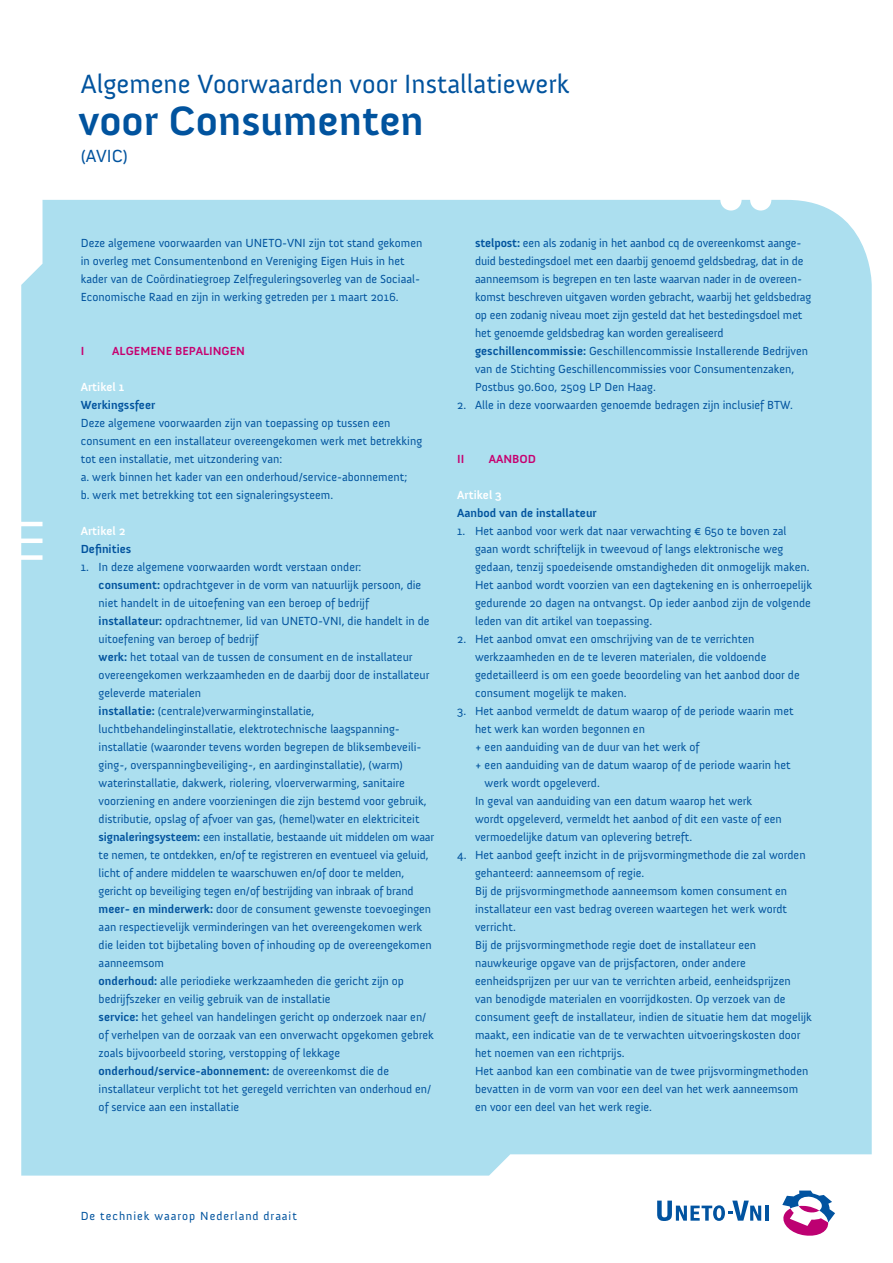
<style>
.page{position:relative;width:893px;height:1263px;background:#fff}
.page>*{position:absolute;margin:0;border:0;box-sizing:border-box;transform-origin:0 0}
.t1{font:700 42px "Anivers";color:#01539e}
.t2{font:27px "Anivers";color:#01539e}
.t3{font:18px "Anivers";color:#01539e}
.plat-nr{font:12px/18px "Anivers";color:#01539e}
.artikel_titel{font:700 12px "Anivers";color:#01539e}
.plat-nr-2{font:12px "Anivers";letter-spacing:.08em;color:#01539e}
.kaderkop{font:700 12px "Anivers";color:#c60170}
.artikel{font:700 12px "Anivers";color:#fff}
.s1{font-weight:700}
</style>
<div class="page">
<div style="left:21px;top:200px;width:851px;height:975px;background:#acdfef"></div>
<hr style="left:765px;top:1205px;width:3px;height:16px;background:#0153a0">
<svg style="left:782px;top:1190px;width:53px;height:46px"></svg>
<svg style="left:657px;top:1200px;width:104px;height:21px"></svg>
<h2 class="t2" style="left:81px;top:69px;width:490px">Algemene Voorwaarden voor Installatiewerk</h2>
<h1 class="t1" style="left:78px;top:98px;width:347px">voor Consumenten</h1>
<h3 class="t3" style="left:81px;top:146px;width:49px">(AVIC)</h3>
<p class="plat-nr" style="left:81px;top:234px;width:343px">Deze algemene voorwaarden van UNETO-VNI zijn tot stand gekomen in overleg met Consumentenbond en Vereniging Eigen Huis in het kader van de Coördinatiegroep Zelfreguleringsoverleg van de Sociaal-Economische Raad en zijn in werking getreden per 1 maart 2016.</p>
<p class="kaderkop" style="left:81px;top:345px;width:5px">I</p>
<p class="kaderkop" style="left:112px;top:345px;width:134px">ALGEMENE BEPALINGEN</p>
<p class="artikel" style="left:81px;top:381px;width:45px">Artikel 1</p>
<p class="artikel_titel" style="left:81px;top:399px;width:76px">Werkingssfeer</p>
<p class="plat-nr" style="left:81px;top:414px;width:343px">Deze algemene voorwaarden zijn van toepassing op tussen een consument en een installateur overeengekomen werk met betrekking tot een installatie, met uitzondering van:</p>
<p class="plat-nr" style="left:81px;top:468px;width:328px">a. werk binnen het kader van een onderhoud/service-abonnement;</p>
<p class="plat-nr" style="left:81px;top:486px;width:254px">b. werk met betrekking tot een signaleringsysteem.</p>
<p class="artikel" style="left:81px;top:525px;width:46px">Artikel 2</p>
<p class="artikel_titel" style="left:81px;top:543px;width:52px">Definities</p>
<p class="plat-nr" style="left:99px;top:558px;width:324px;text-indent:-18px">1. In deze algemene voorwaarden wordt verstaan onder: <span class="s1">consument:</span> opdrachtgever in de vorm van natuurlijk persoon, die niet handelt in de uitoefening van een beroep of bedrijf</p>
<p class="plat-nr" style="left:99px;top:612px;width:332px"><span class="s1">installateur:</span> opdrachtnemer, lid van UNETO-VNI, die handelt in de uitoefening van beroep of bedrijf</p>
<p class="plat-nr" style="left:99px;top:648px;width:332px"><span class="s1">werk:</span> het totaal van de tussen de consument en de installateur overeengekomen werkzaamheden en de daarbij door de installateur geleverde materialen</p>
<p class="plat-nr" style="left:99px;top:702px;width:330px"><span class="s1">installatie:</span> (centrale)verwarminginstallatie, luchtbehandelinginstallatie, elektrotechnische laagspanning&shy;installatie (waaronder tevens worden begrepen de bliksembeveili&shy;ging-, overspanningbeveiliging-, en aardinginstallatie), (warm) waterinstallatie, dakwerk, riolering, vloerverwarming, sanitaire voorziening en andere voorzieningen die zijn bestemd voor gebruik, distributie, opslag of afvoer van gas, (hemel)water en elektriciteit</p>
<p class="plat-nr" style="left:99px;top:828px;width:337px"><span class="s1">signaleringsysteem:</span> een installatie, bestaande uit middelen om waar te nemen, te ontdekken, en/of te registreren en eventueel via geluid, licht of andere middelen te waarschuwen en/of door te melden, gericht op beveiliging tegen en/of bestrijding van inbraak of brand</p>
<p class="plat-nr" style="left:99px;top:900px;width:335px"><span class="s1">meer- en minderwerk:</span> door de consument gewenste toevoegingen aan respectievelijk verminderingen van het overeengekomen werk die leiden tot bijbetaling boven of inhouding op de overeengekomen aanneemsom</p>
<p class="plat-nr" style="left:99px;top:972px;width:307px"><span class="s1">onderhoud:</span> alle periodieke werkzaamheden die gericht zijn op bedrijfszeker en veilig gebruik van de installatie</p>
<p class="plat-nr" style="left:99px;top:1008px;width:337px"><span class="s1">service:</span> het geheel van handelingen gericht op onderzoek naar en/ of verhelpen van de oorzaak van een onverwacht opgekomen gebrek zoals bijvoorbeeld storing, verstopping of lekkage</p>
<p class="plat-nr" style="left:99px;top:1062px;width:334px"><span class="s1">onderhoud/service-abonnement:</span> de overeenkomst die de installateur verplicht tot het geregeld verrichten van onderhoud en/ of service aan een installatie</p>
<p class="plat-nr" style="left:475px;top:234px;width:338px"><span class="s1">stelpost:</span> een als zodanig in het aanbod cq de overeenkomst aange&shy;duid bestedingsdoel met een daarbij genoemd geldsbedrag, dat in de aanneemsom is begrepen en ten laste waarvan nader in de overeen&shy;komst beschreven uitgaven worden gebracht, waarbij het geldsbedrag op een zodanig niveau moet zijn gesteld dat het bestedingsdoel met het genoemde geldsbedrag kan worden gerealiseerd</p>
<p class="plat-nr" style="left:475px;top:342px;width:335px"><span class="s1">geschillencommissie:</span> Geschillencommissie Installerende Bedrijven van de Stichting Geschillencommissies voor Consumentenzaken,<br>Postbus 90.600, 2509 LP Den Haag.</p>
<p class="plat-nr" style="left:457px;top:396px;width:337px">2. Alle in deze voorwaarden genoemde bedragen zijn inclusief BTW.</p>
<p class="kaderkop" style="left:457px;top:453px;width:9px">II</p>
<p class="kaderkop" style="left:489px;top:453px;width:49px">AANBOD</p>
<p class="artikel" style="left:457px;top:489px;width:46px">Artikel 3</p>
<p class="artikel_titel" style="left:457px;top:507px;width:141px">Aanbod van de installateur</p>
<p class="plat-nr" style="left:475px;top:522px;width:339px;text-indent:-18px">1. Het aanbod voor werk dat naar verwachting € 650 te boven zal gaan wordt schriftelijk in tweevoud of langs elektronische weg gedaan, tenzij spoedeisende omstandigheden dit onmogelijk maken.<br>Het aanbod wordt voorzien van een dagtekening en is onherroepelijk gedurende 20 dagen na ontvangst. Op ieder aanbod zijn de volgende leden van dit artikel van toepassing.</p>
<p class="plat-nr" style="left:475px;top:630px;width:326px;text-indent:-18px">2. Het aanbod omvat een omschrijving van de te verrichten werkzaamheden en de te leveren materialen, die voldoende gedetailleerd is om een goede beoordeling van het aanbod door de consument mogelijk te maken.</p>
<p class="plat-nr" style="left:475px;top:702px;width:320px;text-indent:-18px">3. Het aanbod vermeldt de datum waarop of de periode waarin met het werk kan worden begonnen en</p>
<p class="plat-nr" style="left:475px;top:738px;width:226px">+ een aanduiding van de duur van het werk of</p>
<p class="plat-nr" style="left:485px;top:756px;width:307px;text-indent:-10px">+ een aanduiding van de datum waarop of de periode waarin het werk wordt opgeleverd.</p>
<p class="plat-nr" style="left:475px;top:792px;width:308px">In geval van aanduiding van een datum waarop het werk wordt opgeleverd, vermeldt het aanbod of dit een vaste of een vermoedelijke datum van oplevering betreft.</p>
<p class="plat-nr" style="left:475px;top:846px;width:332px;text-indent:-18px">4. Het aanbod geeft inzicht in de prijsvormingmethode die zal worden gehanteerd: aanneemsom of regie.</p>
<p class="plat-nr" style="left:475px;top:882px;width:314px;text-align:justify">Bij de prijsvormingmethode aanneemsom komen consument en installateur een vast bedrag overeen waartegen het werk wordt verricht.</p>
<p class="plat-nr" style="left:475px;top:936px;width:338px">Bij de prijsvormingmethode regie doet de installateur een nauwkeurige opgave van de prijsfactoren, onder andere eenheidsprijzen per uur van te verrichten arbeid, eenheidsprijzen<br>van benodigde materialen en voorrijdkosten. Op verzoek van de consument geeft de installateur, indien de situatie hem dat mogelijk maakt, een indicatie van de te verwachten uitvoeringskosten door het noemen van een richtprijs.<br>Het aanbod kan een combinatie van de twee prijsvormingmethoden bevatten in de vorm van voor een deel van het werk aanneemsom en voor een deel van het werk regie.</p>
<p class="plat-nr-2" style="left:81px;top:1210px;width:218px">De techniek waarop Nederland draait</p>
</div>
